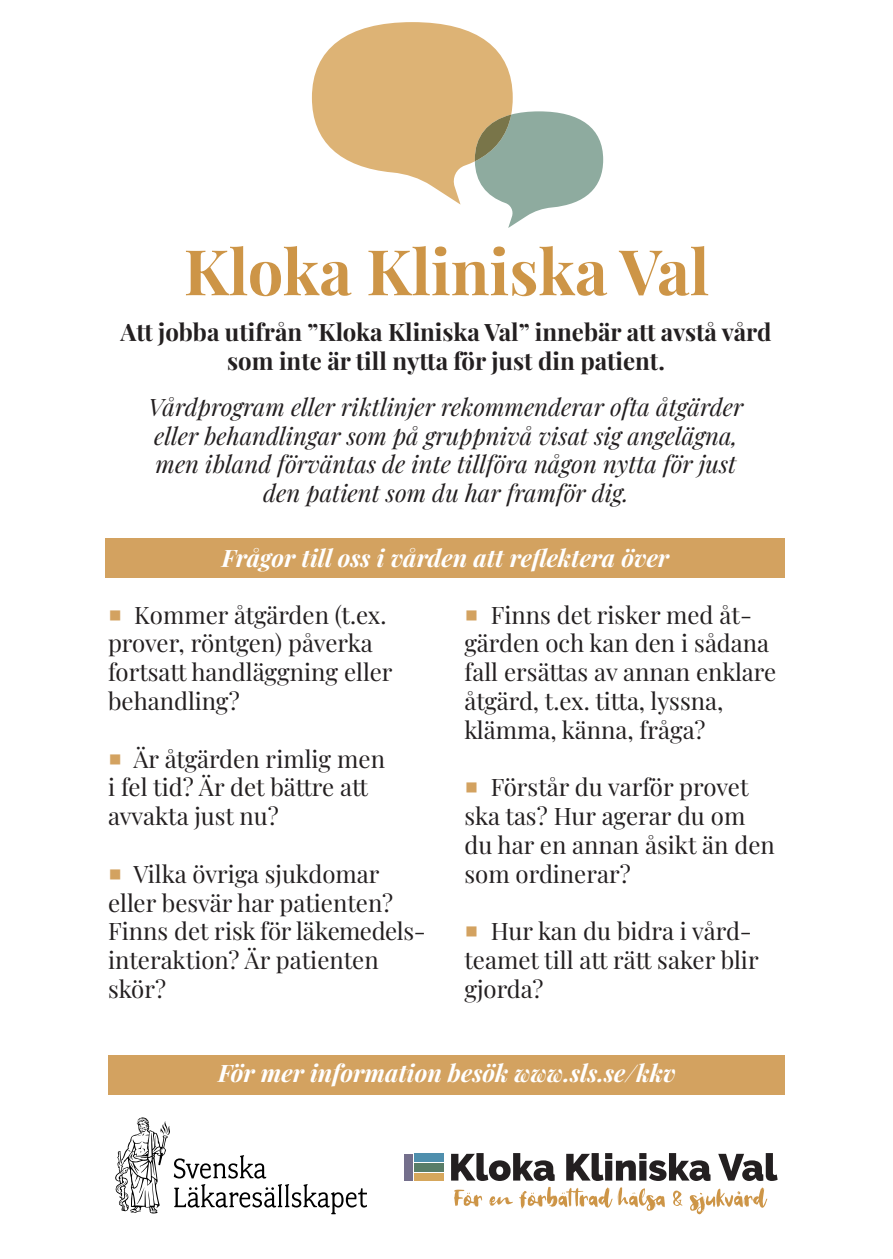
<style>
.page{position:relative;width:893px;height:1259px;background:#fff}
.page>*{position:absolute;margin:0;border:0;box-sizing:border-box;transform-origin:0 0}
.t1{font:700 63px "Playfair Display";color:#cd9547}
.t2{font:24px/28.8px "Playfair Display";color:#231f20}
.t3{font:italic 24px/28.8px "Playfair Display";color:#231f20;text-align:center}
.t4{font:700 24px/28.8px "Playfair Display";color:#231f20;text-align:center}
.t5{font:italic 700 24px "Playfair Display";color:#fff}
.s1{color:#d3a260}
</style>
<div class="page">
<div style="left:415px;top:1153px;width:29px;height:8px;background:#4f8fad"></div>
<div style="left:415px;top:1163px;width:29px;height:8px;background:#597d68"></div>
<div style="left:415px;top:1173px;width:29px;height:7px;background:#d6a75c"></div>
<div style="left:404px;top:1153px;width:9px;height:27px;background:#746f8c"></div>
<svg style="left:451px;top:1153px;width:327px;height:61px"></svg>
<div style="left:106px;top:538px;width:679px;height:39px;background:#d3a260"></div>
<svg style="left:115px;top:1117px;width:252px;height:97px"></svg>
<div style="left:109px;top:1055px;width:676px;height:40px;background:#d3a260"></div>
<svg style="left:312px;top:22px;width:291px;height:206px"></svg>
<h1 class="t1" style="left:184px;top:222px;width:527px">Kloka Kliniska Val</h1>
<p class="t4" style="left:121px;top:316px;width:652px">Att jobba utifrån ”Kloka Kliniska Val” innebär att avstå vård som inte är till nytta för just din patient.</p>
<p class="t3" style="left:148px;top:390px;width:596px">Vårdprogram eller riktlinjer rekommenderar ofta åtgärder eller behandlingar som på gruppnivå visat sig angelägna, men ibland förväntas de inte tillföra någon nytta för just den patient som du har framför dig.</p>
<p class="t5" style="left:222px;top:539px;width:449px">Frågor till oss i vården att reflektera över</p>
<p class="t2" style="left:108px;top:598px;width:286px"><span class="s1">■</span> Kommer åtgärden (t.ex. prover, röntgen) påverka fortsatt handläggning eller behandling?</p>
<p class="t2" style="left:108px;top:742px;width:278px"><span class="s1">■</span> Är åtgärden rimlig men i fel tid? Är det bättre att avvakta just nu?</p>
<p class="t2" style="left:108px;top:857px;width:319px"><span class="s1">■</span> Vilka övriga sjukdomar eller besvär har patienten?<br>Finns det risk för läkemedels&shy;interaktion? Är patienten skör?</p>
<p class="t2" style="left:464px;top:598px;width:313px"><span class="s1">■</span> Finns det risker med åt&shy;gärden och kan den i sådana fall ersättas av annan enklare åtgärd, t.ex. titta, lyssna, klämma, känna, fråga?</p>
<p class="t2" style="left:464px;top:771px;width:312px"><span class="s1">■</span> Förstår du varför provet ska tas? Hur agerar du om du har en annan åsikt än den som ordinerar?</p>
<p class="t2" style="left:464px;top:915px;width:296px"><span class="s1">■</span> Hur kan du bidra i vård&shy;teamet till att rätt saker blir gjorda?</p>
<p class="t5" style="left:218px;top:1053px;width:459px">För mer information besök www.sls.se/kkv</p>
</div>
